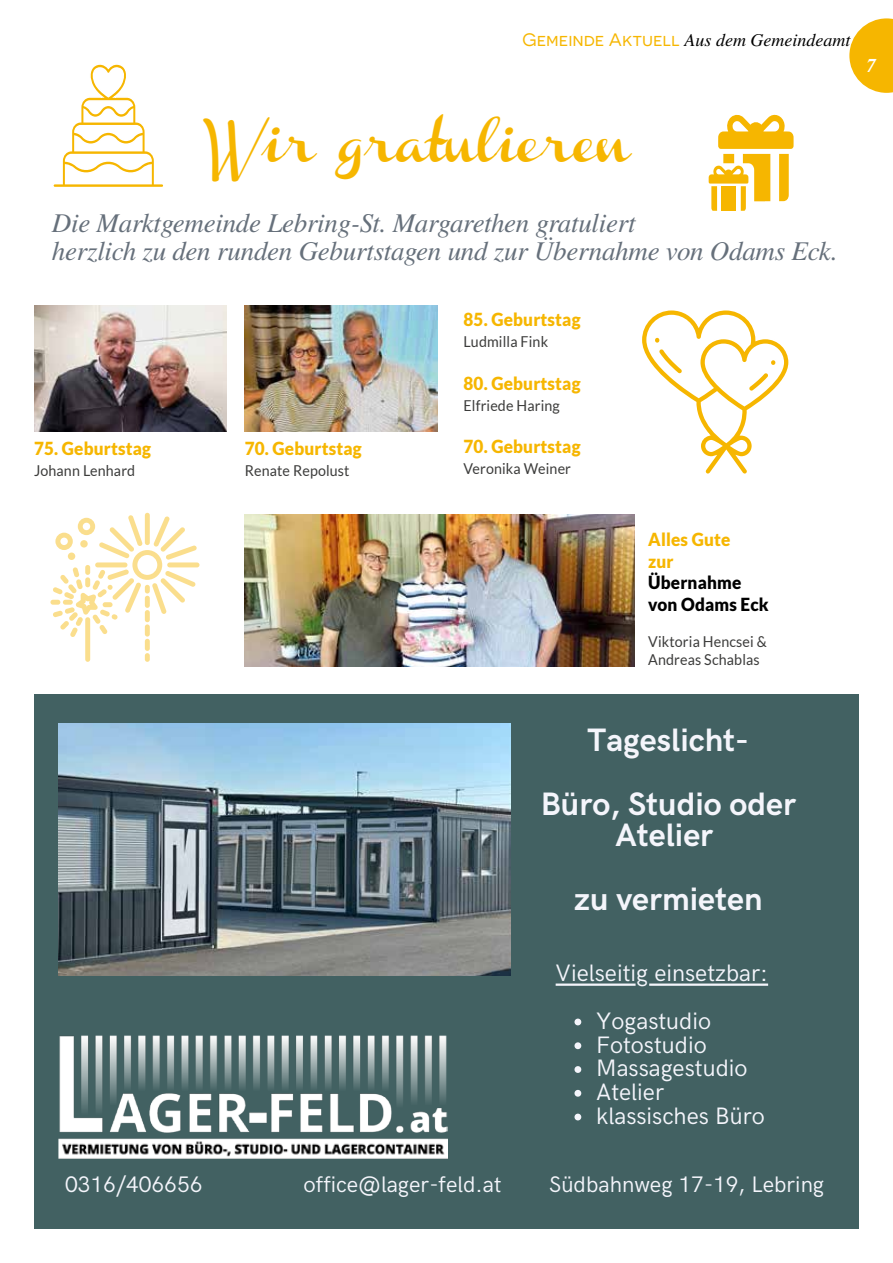
<style>
.page{position:relative;width:893px;height:1263px;background:#fff}
.page>*{position:absolute;margin:0;border:0;box-sizing:border-box;transform-origin:0 0}
.t1{font:36.9px "Channel Slanted 1";color:#f6b600}
.t2{font:700 32.55px/63.3px "HK Grotesk";color:#f4f5fb;text-align:center}
.t3{font:italic 27px/27.9px "Te X Gyre Termes";letter-spacing:-.01em;color:#66707b}
.t4{font:23.85px/23.7px "HK Grotesk";color:#f4f5fb}
.t5{font:22.5px "HK Grotesk";color:#f4f5fb}
.t6{font:italic 700 19.5px "Te X Gyre Termes";color:#fff}
.t7{font:900 18px/21.6px "Lato";letter-spacing:.01em;color:#f6b600;scale:.95 1}
.t8{font:italic 18px "Te X Gyre Termes";color:#000}
.t9{font:900 18px/21.6px "Lato";letter-spacing:.01em;color:#000;scale:.95 1}
.t10{font:15px/18px "Lato";letter-spacing:.01em;color:#3c3c3b;scale:.95 1}
.s1{font-family:"Novecentosanswide";font-style:normal;color:#f6b600}
</style>
<div class="page">
<svg style="left:849px;top:18px;width:44px;height:75px"></svg>
<svg style="left:53px;top:64px;width:110px;height:123px"></svg>
<img style="left:34px;top:305px;width:193px;height:127px">
<img style="left:245px;top:305px;width:192px;height:127px">
<svg style="left:709px;top:114px;width:85px;height:97px"></svg>
<div style="left:722px;top:186px;width:14px;height:25px;background:#f6b600"></div>
<svg style="left:642px;top:310px;width:147px;height:164px"></svg>
<img style="left:245px;top:514px;width:390px;height:152px">
<div style="left:34px;top:694px;width:825px;height:535px;background:#426162"></div>
<img style="left:59px;top:1036px;width:389px;height:122px">
<img style="left:59px;top:723px;width:451px;height:253px">
<hr style="left:649px;top:983px;width:119px;height:3px;background:#f4f5fb">
<hr style="left:556px;top:983px;width:80px;height:3px;background:#f4f5fb">
<svg style="left:574px;top:1018px;width:7px;height:7px"></svg>
<svg style="left:574px;top:1042px;width:7px;height:7px"></svg>
<svg style="left:574px;top:1066px;width:7px;height:7px"></svg>
<svg style="left:574px;top:1090px;width:7px;height:7px"></svg>
<svg style="left:574px;top:1114px;width:7px;height:6px"></svg>
<div style="left:145px;top:513px;width:5px;height:32px;background:#fade8d;border-radius:2px"></div>
<div style="left:145px;top:653px;width:5px;height:9px;background:#fade8d;border-radius:2px"></div>
<div style="left:145px;top:639px;width:5px;height:12px;background:#fade8d;border-radius:2px"></div>
<div style="left:167px;top:562px;width:32px;height:5px;background:#fade8d;border-radius:2px"></div>
<div style="left:85px;top:617px;width:5px;height:45px;background:#fade8d;border-radius:2px"></div>
<div style="left:50px;top:600px;width:10px;height:5px;background:#fade8d;border-radius:2px"></div>
<svg style="left:53px;top:515px;width:144px;height:122px"></svg>
<svg style="left:80px;top:540px;width:8px;height:7px"></svg>
<svg style="left:68px;top:552px;width:7px;height:8px"></svg>
<p class="t8" style="left:523px;top:27px;width:329px"><span class="s1">Gemeinde Aktuell</span> Aus dem Gemeindeamt</p>
<p class="t6" style="left:866px;top:51px;width:11px">7</p>
<h1 class="t1" style="left:211px;top:128px;width:420px">Wir gratulieren</h1>
<p class="t3" style="left:52px;top:207px;width:787px">Die Marktgemeinde Lebring-St. Margarethen gratuliert<br>herzlich zu den runden Geburtstagen und zur Übernahme von Odams Eck.</p>
<p class="t7" style="left:34px;top:437px;width:125px">75. Geburtstag</p>
<p class="t10" style="left:34px;top:461px;width:108px">Johann Lenhard</p>
<p class="t7" style="left:245px;top:437px;width:125px">70. Geburtstag</p>
<p class="t10" style="left:245px;top:461px;width:112px">Renate Repolust</p>
<p class="t7" style="left:463px;top:308px;width:125px">85. Geburtstag</p>
<p class="t10" style="left:463px;top:332px;width:91px">Ludmilla Fink</p>
<p class="t7" style="left:463px;top:372px;width:125px">80. Geburtstag</p>
<p class="t10" style="left:463px;top:396px;width:103px">Elfriede Haring</p>
<p class="t7" style="left:463px;top:435px;width:125px">70. Geburtstag</p>
<p class="t10" style="left:463px;top:460px;width:115px">Veronika Weiner</p>
<p class="t7" style="left:648px;top:528px;width:88px">Alles Gute zur</p>
<p class="t9" style="left:648px;top:571px;width:128px">Übernahme von Odams Eck</p>
<p class="t10" style="left:648px;top:632px;width:126px">Viktoria Hencsei &amp;<br>Andreas Schablas</p>
<p class="t2" style="left:541px;top:706px;width:257px">Tageslicht-<br>Büro, Studio oder</p>
<p class="t2" style="left:574px;top:801px;width:190px">Atelier<br>zu vermieten</p>
<p class="t4" style="left:596px;top:947px;width:173px;line-height:47.5px;text-indent:-41px">Vielseitig einsetzbar:<br>Yogastudio</p>
<p class="t4" style="left:596px;top:1030px;width:170px">Fotostudio<br>Massagestudio<br>Atelier klassisches Büro</p>
<p class="t5" style="left:65px;top:1167px;width:139px">0316/406656</p>
<p class="t5" style="left:304px;top:1167px;width:199px">office@lager-feld.at</p>
<p class="t5" style="left:549px;top:1167px;width:277px">Südbahnweg 17-19, Lebring</p>
</div>
